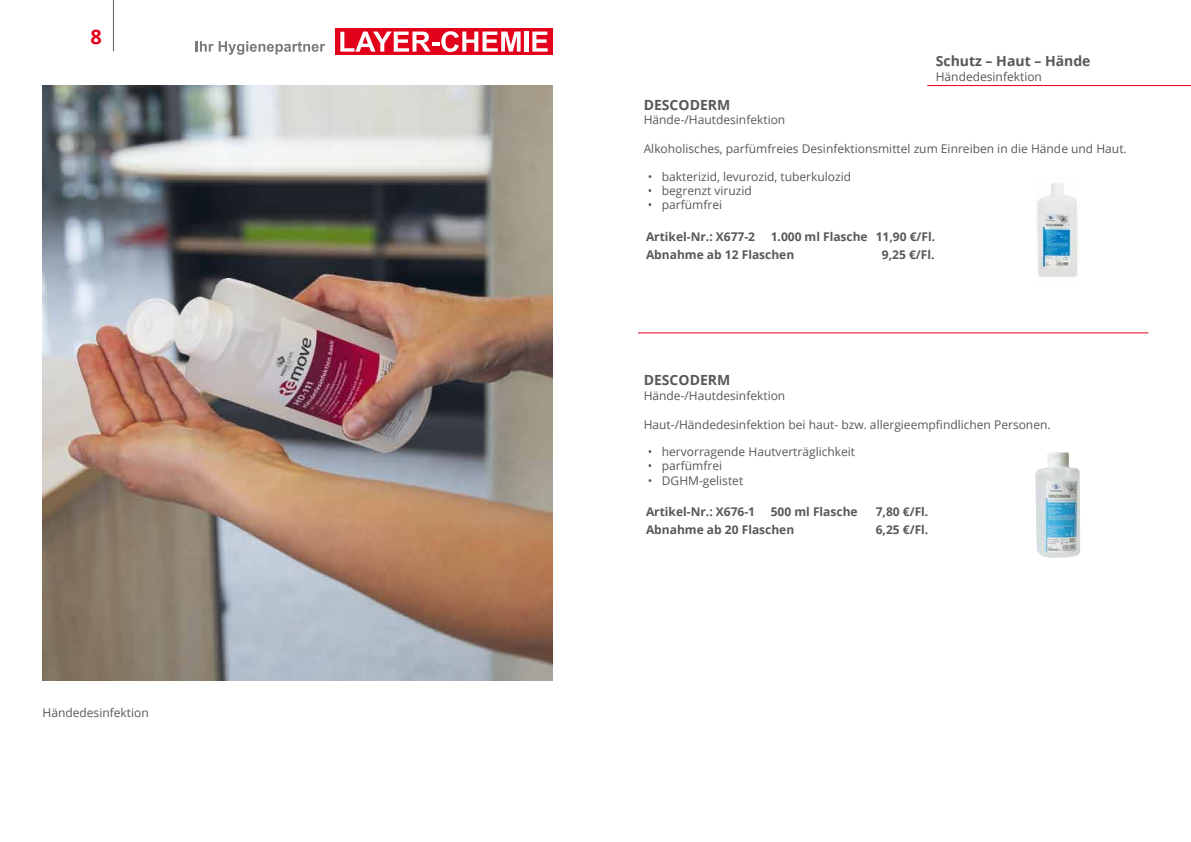
<style>
.page{position:relative;width:1191px;height:842px;background:#fff}
.page>*{position:absolute;margin:0;border:0;box-sizing:border-box;transform-origin:0 0}
.t1{font:700 20px "Open Sans";color:#e2001a}
.t2{font:700 14px "Open Sans";color:#58585a}
.t3{font:12px "Open Sans";color:#58585a}
.t4{font:700 12px/17.9px "Open Sans";color:#58585a}
</style>
<div class="page">
<hr style="left:113px;top:0;width:1px;height:51px;background:#58585a">
<div style="left:335px;top:28px;width:218px;height:27px;background:#e2001a"></div>
<svg style="left:340px;top:31px;width:180px;height:21px"></svg>
<hr style="left:524px;top:32px;width:4px;height:20px;background:#fff">
<svg style="left:532px;top:32px;width:15px;height:20px"></svg>
<svg style="left:196px;top:41px;width:129px;height:14px"></svg>
<img style="left:43px;top:85px;width:510px;height:595px">
<hr style="left:927px;top:85px;width:264px;height:1px;background:#e2001a">
<img style="left:1037px;top:183px;width:42px;height:94px">
<hr style="left:638px;top:333px;width:510px;height:1px;background:#e2001a">
<img style="left:1035px;top:452px;width:45px;height:106px">
<h1 class="t1" style="left:91px;top:22px;width:13px">8</h1>
<p class="t3" style="left:43px;top:704px;width:108px">Händedesinfektion</p>
<p class="t2" style="left:935px;top:51px;width:156px">Schutz – Haut – Hände</p>
<p class="t3" style="left:935px;top:68px;width:108px">Händedesinfektion</p>
<p class="t2" style="left:643px;top:95px;width:88px">DESCODERM</p>
<p class="t3" style="left:643px;top:112px;width:143px">Hände-/Hautdesinfektion</p>
<p class="t3" style="left:643px;top:141px;width:484px">Alkoholisches, parfümfreies Desinfektionsmittel zum Einreiben in die Hände und Haut.</p>
<p class="t3" style="left:647px;top:168px;width:205px">• bakterizid, levurozid, tuberkulozid</p>
<p class="t3" style="left:647px;top:182px;width:106px">• begrenzt viruzid</p>
<p class="t3" style="left:647px;top:197px;width:76px">• parfümfrei</p>
<p class="t4" style="left:646px;top:227px;width:111px">Artikel-Nr.: X677-2</p>
<p class="t4" style="left:646px;top:227px;width:291px;text-indent:125px">1.000 ml Flasche 11,90 €/Fl.<br>Abnahme ab 12 Flaschen</p>
<p class="t4" style="left:882px;top:245px;width:54px">9,25 €/Fl.</p>
<p class="t2" style="left:643px;top:370px;width:88px">DESCODERM</p>
<p class="t3" style="left:643px;top:387px;width:143px">Hände-/Hautdesinfektion</p>
<p class="t3" style="left:643px;top:416px;width:408px">Haut-/Händedesinfektion bei haut- bzw. allergieempfindlichen Personen.</p>
<p class="t3" style="left:647px;top:443px;width:209px">• hervorragende Hautverträglichkeit</p>
<p class="t3" style="left:647px;top:458px;width:76px">• parfümfrei</p>
<p class="t3" style="left:647px;top:472px;width:97px">• DGHM-gelistet</p>
<p class="t4" style="left:646px;top:503px;width:111px">Artikel-Nr.: X676-1</p>
<p class="t4" style="left:771px;top:503px;width:88px">500 ml Flasche</p>
<p class="t4" style="left:875px;top:503px;width:54px">7,80 €/Fl.</p>
<p class="t4" style="left:646px;top:520px;width:150px">Abnahme ab 20 Flaschen</p>
<p class="t4" style="left:875px;top:520px;width:54px">6,25 €/Fl.</p>
</div>
